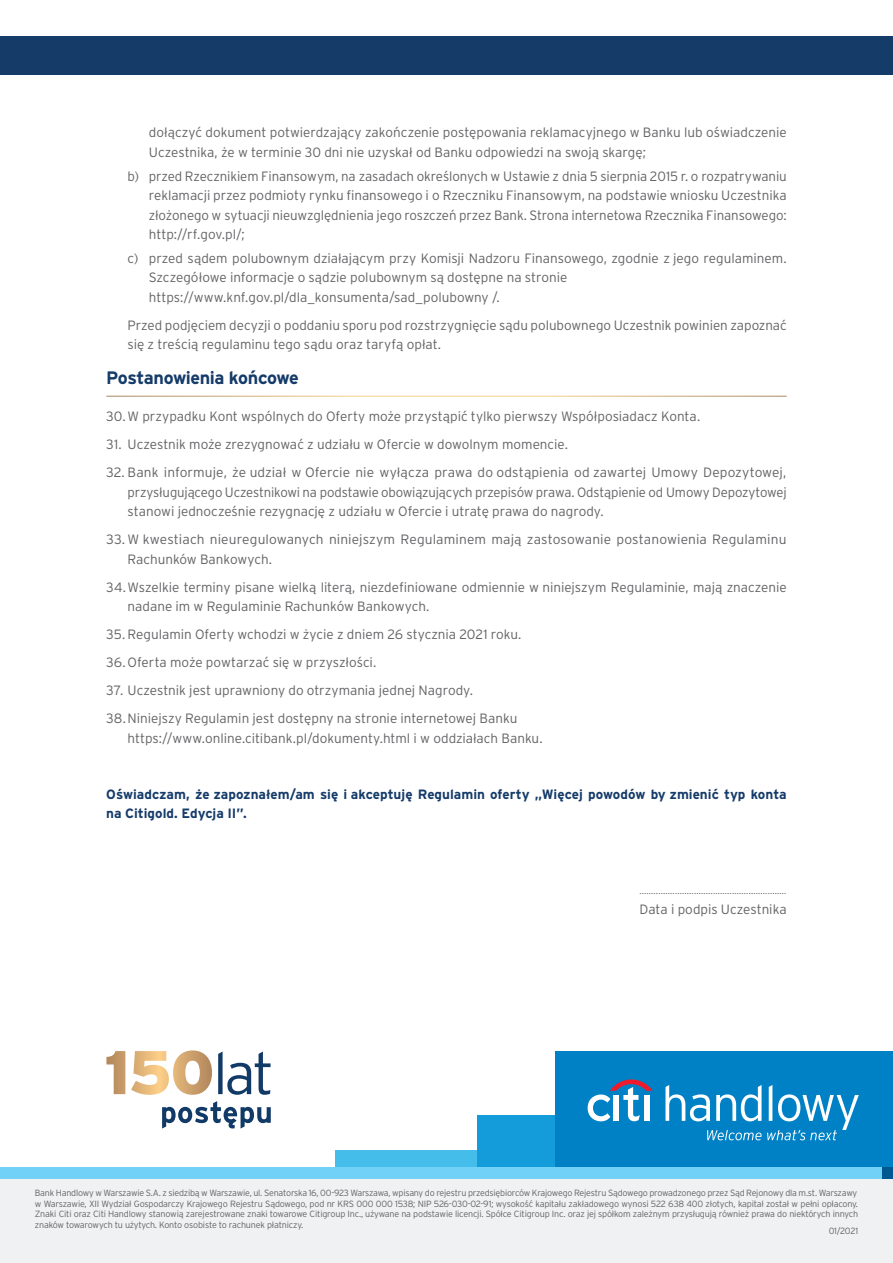
<style>
.page{position:relative;width:893px;height:1263px;background:#fff}
.page>*{position:absolute;margin:0;border:0;box-sizing:border-box;transform-origin:0 0}
.t1{font:700 18px "Interstate Pl";letter-spacing:-.03em;color:#153b69}
.t2{font:300 13.5px/19.5px "Interstate Pl";color:#636366}
.t3{font:700 13.5px/19.5px "Interstate Pl";letter-spacing:-.005em;color:#153b69}
.t4{font:300 9px/10.5px "Interstate Pl";letter-spacing:-.02em;color:#636366;text-align:justify}
</style>
<div class="page">
<div style="left:0;top:37px;width:893px;height:38px;background:#153b69"></div>
<div style="left:0;top:1178px;width:893px;height:85px;background:#f0f1f2"></div>
<div style="left:336px;top:1150px;width:141px;height:17px;background:#44bdea"></div>
<div style="left:477px;top:1115px;width:78px;height:52px;background:#139cd9"></div>
<div style="left:881px;top:1167px;width:12px;height:12px;background:#015992"></div>
<div style="left:0;top:1167px;width:881px;height:12px;background:#72d1f6"></div>
<div style="left:555px;top:1051px;width:338px;height:116px;background:#0081c5"></div>
<svg style="left:665px;top:1085px;width:194px;height:55px"></svg>
<svg style="left:588px;top:1079px;width:64px;height:42px"></svg>
<div style="left:644px;top:1095px;width:5px;height:26px;background:#fff"></div>
<svg style="left:106px;top:1051px;width:19px;height:43px"></svg>
<svg style="left:131px;top:1050px;width:81px;height:45px"></svg>
<svg style="left:218px;top:1051px;width:53px;height:44px"></svg>
<svg style="left:162px;top:1101px;width:109px;height:28px"></svg>
<p class="t2" style="left:149px;top:123px;width:639px">dołączyć dokument potwierdzający zakończenie postępowania reklamacyjnego w Banku lub oświadczenie<br>Uczestnika, że w terminie 30 dni nie uzyskał od Banku odpowiedzi na swoją skargę;</p>
<p class="t2" style="left:149px;top:166px;width:639px;text-align:justify;text-indent:-21px">b) przed Rzecznikiem Finansowym, na zasadach określonych w Ustawie z dnia 5 sierpnia 2015 r. o rozpatrywaniu reklamacji przez podmioty rynku finansowego i o Rzeczniku Finansowym, na podstawie wniosku Uczestnika złożonego w sytuacji nieuwzględnienia jego roszczeń przez Bank. Strona internetowa Rzecznika Finansowego: http://rf.gov.pl/;</p>
<p class="t2" style="left:149px;top:248px;width:639px;text-indent:-21px">c) przed sądem polubownym działającym przy Komisji Nadzoru Finansowego, zgodnie z jego regulaminem.<br>Szczegółowe informacje o sądzie polubownym są dostępne na stronie https://www.knf.gov.pl/dla_konsumenta/sad_polubowny /.</p>
<p class="t2" style="left:128px;top:315px;width:661px">Przed podjęciem decyzji o poddaniu sporu pod rozstrzygnięcie sądu polubownego Uczestnik powinien zapoznać się z treścią regulaminu tego sądu oraz taryfą opłat.</p>
<h1 class="t1" style="left:106px;top:367px;width:194px">Postanowienia końcowe</h1>
<p class="t2" style="left:106px;top:407px;width:595px">30.W przypadku Kont wspólnych do Oferty może przystąpić tylko pierwszy Współposiadacz Konta.</p>
<p class="t2" style="left:106px;top:435px;width:463px">31. Uczestnik może zrezygnować z udziału w Ofercie w dowolnym momencie.</p>
<p class="t2" style="left:128px;top:463px;width:661px;text-align:justify;text-indent:-21px">32. Bank informuje, że udział w Ofercie nie wyłącza prawa do odstąpienia od zawartej Umowy Depozytowej, przysługującego Uczestnikowi na podstawie obowiązujących przepisów prawa. Odstąpienie od Umowy Depozytowej stanowi jednocześnie rezygnację z udziału w Ofercie i utratę prawa do nagrody.</p>
<p class="t2" style="left:128px;top:530px;width:660px;text-indent:-21px">33. W kwestiach nieuregulowanych niniejszym Regulaminem mają zastosowanie postanowienia Regulaminu<br>Rachunków Bankowych.</p>
<p class="t2" style="left:128px;top:577px;width:661px;text-indent:-21px">34.Wszelkie terminy pisane wielką literą, niezdefiniowane odmiennie w niniejszym Regulaminie, mają znaczenie nadane im w Regulaminie Rachunków Bankowych.</p>
<p class="t2" style="left:106px;top:620px;width:417px;line-height:28px">35. Regulamin Oferty wchodzi w życie z dniem 26 stycznia 2021 roku.<br>36.Oferta może powtarzać się w przyszłości.</p>
<p class="t2" style="left:106px;top:676px;width:412px;line-height:28px">37. Uczestnik jest uprawniony do otrzymania jednej Nagrody.<br>38.Niniejszy Regulamin jest dostępny na stronie internetowej Banku</p>
<p class="t2" style="left:128px;top:728px;width:417px">https://www.online.citibank.pl/dokumenty.html i w oddziałach Banku.</p>
<p class="t3" style="left:106px;top:784px;width:682px">Oświadczam, że zapoznałem/am się i akceptuję Regulamin oferty „Więcej powodów by zmienić typ konta na Citigold. Edycja II”.</p>
<p class="t4" style="left:639px;top:885px;width:149px">..............................................................</p>
<p class="t2" style="left:640px;top:899px;width:149px">Data i podpis Uczestnika</p>
<p class="t4" style="left:35px;top:1187px;width:825px">Bank Handlowy w Warszawie S.A. z siedzibą w Warszawie, ul. Senatorska 16, 00-923 Warszawa, wpisany do rejestru przedsiębiorców Krajowego Rejestru Sądowego prowadzonego przez Sąd Rejonowy dla m.st. Warszawy w Warszawie, XII Wydział Gospodarczy Krajowego Rejestru Sądowego, pod nr KRS 000 000 1538; NIP 526-030-02-91; wysokość kapitału zakładowego wynosi 522 638 400 złotych, kapitał został w pełni opłacony.<br>Znaki Citi oraz Citi Handlowy stanowią zarejestrowane znaki towarowe Citigroup Inc., używane na podstawie licencji. Spółce Citigroup Inc. oraz jej spółkom zależnym przysługują również prawa do niektórych innych znaków towarowych tu użytych. Konto osobiste to rachunek płatniczy.</p>
<p class="t4" style="left:829px;top:1226px;width:31px">01/2021</p>
</div>
